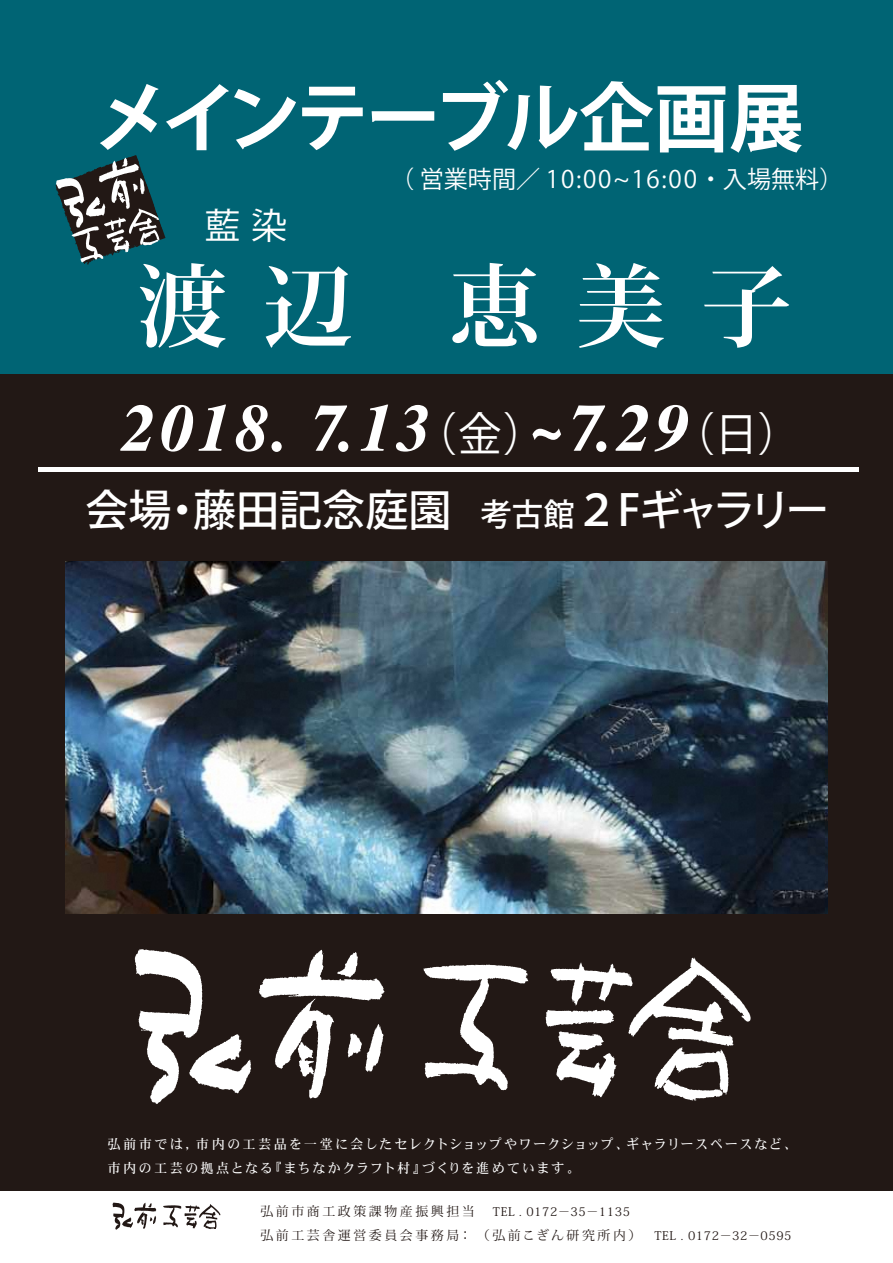
<style>
.page{position:relative;width:893px;height:1263px;background:#fff}
.page>*{position:absolute;margin:0;border:0;box-sizing:border-box;transform-origin:0 0}
.t1{font:700 90px "Koz Min Pro";color:#fff}
.t2{font:700 75px "Koz Go Pro";letter-spacing:-.05em;color:#fff}
.t3{font:italic 700 65.25px "Times Ten LT Std";letter-spacing:.05em;color:#fff;scale:.95 1}
.t4{font:500 43.05px "Koz Go Pro";color:#fff}
.t5{font:36px "Koz Go Pro";color:#fff}
.t6{font:24.15px "Koz Go Pro";color:#fff}
.t7{font:13.5px/24px "Heisei Min Std W5";letter-spacing:.12em;color:#fff}
.t8{font:12.9px "Koz Min Std";letter-spacing:.2em;color:#221815}
.t9{font:11.85px "Koz Min Std";letter-spacing:.05em;color:#221815}
.s1{font-family:"Koz Go Pro";font-weight:400;font-style:normal;font-size:46.05px}
.s2{font-size:31.5px}
.s3{font-size:12.9px}
</style>
<div class="page">
<div style="left:0;top:0;width:893px;height:386px;background:#006474"></div>
<div style="left:0;top:375px;width:893px;height:816px;background:#221815"></div>
<svg style="left:423px;top:964px;width:105px;height:126px"></svg>
<svg style="left:259px;top:950px;width:126px;height:148px"></svg>
<svg style="left:135px;top:949px;width:116px;height:155px"></svg>
<svg style="left:546px;top:957px;width:205px;height:143px"></svg>
<svg style="left:113px;top:1202px;width:43px;height:28px"></svg>
<svg style="left:163px;top:1204px;width:57px;height:25px"></svg>
<svg style="left:55px;top:155px;width:111px;height:110px"></svg>
<img style="left:65px;top:562px;width:763px;height:352px">
<hr style="left:38px;top:467px;width:820px;height:4px;background:#fff">
<h2 class="t2" style="left:94px;top:70px;width:712px">メインテーブル企画展</h2>
<h3 class="t6" style="left:390px;top:163px;width:455px">（ 営業時間／ 10:00~16:00・入場無料）</h3>
<h3 class="t5" style="left:204px;top:202px;width:84px">藍染</h3>
<h1 class="t1" style="left:137px;top:241px;width:656px">渡辺 恵美子</h1>
<h3 class="t3" style="left:122px;top:389px;width:717px">2018. 7.13<span class="s1">（金）</span>~7.29<span class="s1">（日）</span></h3>
<h3 class="t4" style="left:85px;top:482px;width:745px">会場・藤田記念庭園 <span class="s2">考古館</span>２Fギャラリー</h3>
<p class="t7" style="left:107px;top:1131px;width:691px">弘前市では，市内の工芸品を一堂に会したセレクトショップやワークショップ、ギャラリースペースなど、市内の工芸の拠点となる『まちなかクラフト村』づくりを進めています。</p>
<p class="t9" style="left:260px;top:1205px;width:371px"><span class="s3">弘前市商工政策課物産振興担当　</span>TEL . 0172－35－1135</p>
<p class="t8" style="left:260px;top:1227px;width:382px">弘前工芸舎運営委員会事務局： （弘前こぎん研究所内）</p>
<p class="t9" style="left:654px;top:1228px;width:139px">TEL . 0172－32－0595</p>
</div>
